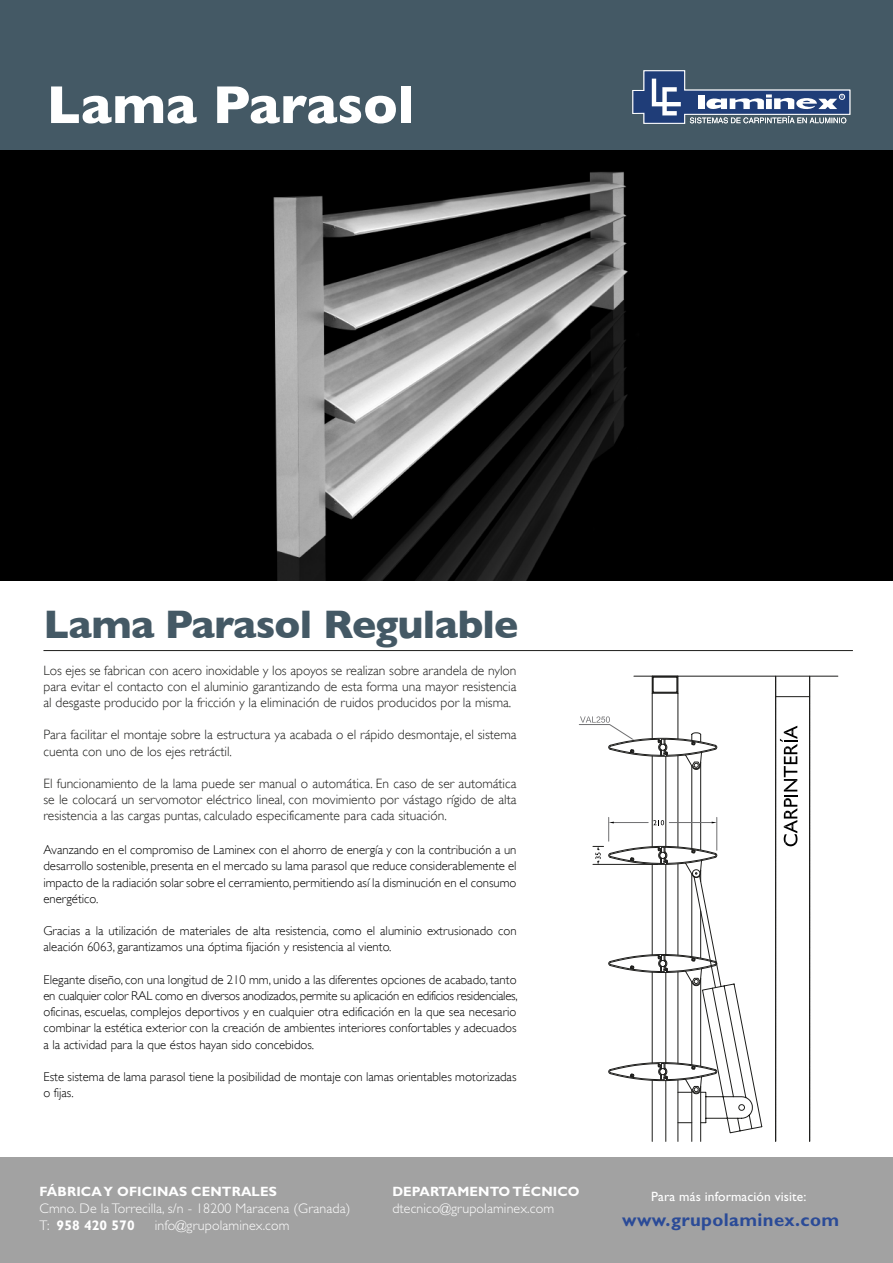
<style>
.page{position:relative;width:893px;height:1263px;background:#fff}
.page>*{position:absolute;margin:0;border:0;box-sizing:border-box;transform-origin:0 0}
.t1{font:700 54px "Gill Sans";color:#fff}
.t2{font:700 40.65px "Gill Sans";letter-spacing:-.015em;color:#445965}
.t3{font:700 18.45px "Gill Sans Std";letter-spacing:.02em;color:#2b4b97}
.t4{font:300 13.95px/16.6px "Gill Sans Std";letter-spacing:.01em;color:#fff}
.t5{font:300 13.5px/16.2px "Gill Sans";color:#1d1d1b;text-align:justify}
.t6{font:700 13.5px "Gill Sans Std";letter-spacing:.01em;color:#fff}
.t7{font:13.5px "Gill Sans Std";letter-spacing:.005em;color:#fff}
.t8{font:300 12.75px/16.2px "Gill Sans";color:#000;text-align:justify}
.s1{font-weight:700}
</style>
<div class="page">
<div style="left:0;top:1158px;width:893px;height:105px;background:#a2a2a2"></div>
<div style="left:0;top:149px;width:893px;height:432px;background:#000"></div>
<img style="left:218px;top:149px;width:449px;height:432px">
<div style="left:0;top:0;width:893px;height:149px;background:#445965"></div>
<svg style="left:632px;top:70px;width:219px;height:54px"></svg>
<hr style="left:43px;top:650px;width:810px;height:1px;background:#1d1d1b">
<hr style="left:634px;top:676px;width:204px;height:1px;background:#1d1d1b">
<hr style="left:776px;top:696px;width:34px;height:1px;background:#1d1d1b">
<svg style="left:775px;top:676px;width:22px;height:466px"></svg>
<svg style="left:809px;top:676px;width:2px;height:466px"></svg>
<hr style="left:691px;top:1090px;width:1px;height:51px;background:#1d1d1b">
<hr style="left:665px;top:1080px;width:1px;height:61px;background:#1d1d1b">
<hr style="left:652px;top:1080px;width:1px;height:61px;background:#1d1d1b">
<hr style="left:678px;top:1080px;width:1px;height:61px;background:#1d1d1b">
<hr style="left:700px;top:1086px;width:1px;height:55px;background:#1d1d1b">
<svg style="left:579px;top:676px;width:183px;height:457px"></svg>
<h1 class="t1" style="left:47px;top:62px;width:369px">Lama Parasol</h1>
<h2 class="t2" style="left:43px;top:592px;width:476px">Lama Parasol Regulable</h2>
<p class="t5" style="left:43px;top:662px;width:475px">Los ejes se fabrican con acero inoxidable y los apoyos se realizan sobre arandela de nylon para evitar el contacto con el aluminio garantizando de esta forma una mayor resistencia al desgaste producido por la fricción y la eliminación de ruidos producidos por la misma.</p>
<p class="t5" style="left:43px;top:727px;width:475px">Para facilitar el montaje sobre la estructura ya acabada o el rápido desmontaje, el sistema cuenta con uno de los ejes retráctil.</p>
<p class="t5" style="left:43px;top:775px;width:475px">El funcionamiento de la lama puede ser manual o automática. En caso de ser automática se le colocará un servomotor eléctrico lineal, con movimiento por vástago rígido de alta resistencia a las cargas puntas, calculado especificamente para cada situación.</p>
<p class="t8" style="left:43px;top:842px;width:475px">Avanzando en el compromiso de Laminex con el ahorro de energía y con la contribución a un desarrollo sostenible, presenta en el mercado su lama parasol que reduce considerablemente el impacto de la radiación solar sobre el cerramiento, permitiendo así la disminución en el consumo energético.</p>
<p class="t8" style="left:43px;top:923px;width:475px">Gracias a la utilización de materiales de alta resistencia, como el aluminio extrusionado con aleación 6063, garantizamos una óptima fijación y resistencia al viento.</p>
<p class="t8" style="left:43px;top:971px;width:476px">Elegante diseño, con una longitud de 210 mm, unido a las diferentes opciones de acabado, tanto en cualquier color RAL como en diversos anodizados, permite su aplicación en edificios residenciales, oficinas, escuelas, complejos deportivos y en cualquier otra edificación en la que sea necesario combinar la estética exterior con la creación de ambientes interiores confortables y adecuados a la actividad para la que éstos hayan sido concebidos.</p>
<p class="t8" style="left:43px;top:1069px;width:475px">Este sistema de lama parasol tiene la posibilidad de montaje con lamas orientables motorizadas o fijas.</p>
<p class="t6" style="left:39px;top:1183px;width:239px">FÁBRICAY OFICINAS CENTRALES</p>
<p class="t6" style="left:392px;top:1183px;width:189px">DEPARTAMENTOTÉCNICO</p>
<p class="t4" style="left:39px;top:1200px;width:312px">Cmno. De la Torrecilla, s/n - 18200 Maracena (Granada)<br>T: <span class="s1">958 420 570</span></p>
<p class="t4" style="left:155px;top:1217px;width:136px">info@grupolaminex.com</p>
<p class="t4" style="left:392px;top:1200px;width:163px">dtecnico@grupolaminex.com</p>
<p class="t7" style="left:651px;top:1188px;width:157px">Para más información visite:</p>
<h3 class="t3" style="left:622px;top:1209px;width:218px">www.grupolaminex.com</h3>
</div>
